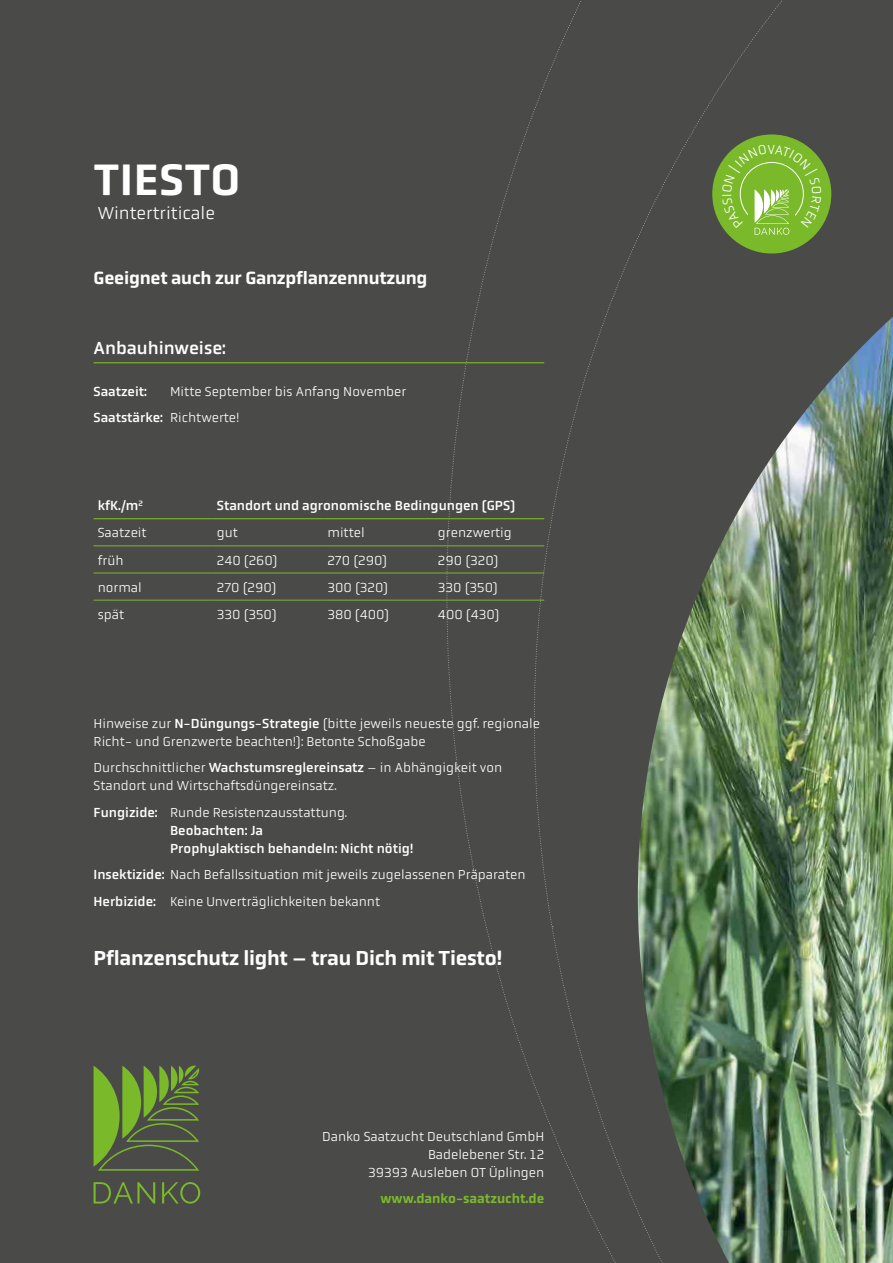
<style>
.page{position:relative;width:893px;height:1263px;background:#4a4a49}
.page>*{position:absolute;margin:0;border:0;box-sizing:border-box;transform-origin:0 0}
.t1{font:500 45px "Obvia";letter-spacing:.015em;color:#fff}
.t2{font:500 20.7px "Obvia";letter-spacing:-.015em;color:#fff}
.t3{font:500 18px "Obvia";letter-spacing:-.015em;color:#fff}
.t4{font:300 18px "Obvia";color:#fff}
.t5{font:18px "Obvia";color:#fff}
.t6{font:300 13.5px/18px "Obvia";color:#fff}
.t7{font:13.5px/18px "Obvia";color:#fff}
.t8{font:500 13.5px "Obvia";color:#7ab929}
.s1{font-weight:400}
.s2{font-weight:300}
</style>
<div class="page">
<svg style="left:94px;top:1065px;width:106px;height:106px"></svg>
<svg style="left:94px;top:1182px;width:61px;height:21px"></svg>
<svg style="left:162px;top:1182px;width:38px;height:21px"></svg>
<svg style="left:484px;top:0;width:348px;height:925px"></svg>
<div style="left:712px;top:134px;width:119px;height:119px;background:#7ab929;border-radius:50%"></div>
<hr style="left:94px;top:362px;width:450px;height:1px;background:#7ab929">
<hr style="left:94px;top:518px;width:119px;height:1px;background:#7ab929">
<hr style="left:213px;top:518px;width:110px;height:1px;background:#7ab929">
<hr style="left:323px;top:518px;width:111px;height:1px;background:#7ab929">
<hr style="left:434px;top:518px;width:110px;height:1px;background:#7ab929">
<hr style="left:94px;top:546px;width:119px;height:1px;background:#7ab929">
<hr style="left:213px;top:546px;width:110px;height:1px;background:#7ab929">
<hr style="left:323px;top:546px;width:111px;height:1px;background:#7ab929">
<hr style="left:434px;top:546px;width:110px;height:1px;background:#7ab929">
<hr style="left:94px;top:573px;width:119px;height:1px;background:#7ab929">
<hr style="left:213px;top:573px;width:110px;height:1px;background:#7ab929">
<hr style="left:323px;top:573px;width:111px;height:1px;background:#7ab929">
<hr style="left:434px;top:573px;width:110px;height:1px;background:#7ab929">
<hr style="left:94px;top:600px;width:119px;height:1px;background:#7ab929">
<hr style="left:213px;top:600px;width:110px;height:1px;background:#7ab929">
<hr style="left:323px;top:600px;width:111px;height:1px;background:#7ab929">
<hr style="left:434px;top:600px;width:110px;height:1px;background:#7ab929">
<img style="left:638px;top:317px;width:255px;height:946px">
<svg style="left:722px;top:144px;width:99px;height:91px"></svg>
<h1 class="t1" style="left:94px;top:153px;width:148px">TIESTO</h1>
<h3 class="t4" style="left:98px;top:203px;width:119px">Wintertriticale</h3>
<h3 class="t3" style="left:94px;top:267px;width:335px">Geeignet auch zur Ganzpflanzennutzung</h3>
<h3 class="t5" style="left:94px;top:337px;width:134px">Anbauhinweise:</h3>
<p class="t7" style="left:94px;top:382px;width:55px">Saatzeit:</p>
<p class="t6" style="left:94px;top:378px;width:314px;line-height:26.5px;text-indent:77px">Mitte September bis Anfang November<br><span class="s1">Saatstärke:</span> Richtwerte!</p>
<p class="t7" style="left:98px;top:497px;width:47px">kfK./m<sup>2</sup></p>
<p class="t7" style="left:217px;top:497px;width:300px">Standort und agronomische Bedingungen (GPS)</p>
<p class="t6" style="left:98px;top:524px;width:50px">Saatzeit</p>
<p class="t6" style="left:217px;top:524px;width:23px">gut</p>
<p class="t6" style="left:327px;top:524px;width:39px">mittel</p>
<p class="t6" style="left:438px;top:524px;width:75px">grenzwertig</p>
<p class="t6" style="left:98px;top:551px;width:27px">früh</p>
<p class="t6" style="left:217px;top:551px;width:62px">240 (260)</p>
<p class="t6" style="left:327px;top:551px;width:61px">270 (290)</p>
<p class="t6" style="left:438px;top:551px;width:62px">290 (320)</p>
<p class="t6" style="left:98px;top:578px;width:45px">normal</p>
<p class="t6" style="left:217px;top:578px;width:61px">270 (290)</p>
<p class="t6" style="left:327px;top:578px;width:62px">300 (320)</p>
<p class="t6" style="left:438px;top:578px;width:61px">330 (350)</p>
<p class="t6" style="left:98px;top:605px;width:28px">spät</p>
<p class="t6" style="left:217px;top:605px;width:61px">330 (350)</p>
<p class="t6" style="left:327px;top:605px;width:63px">380 (400)</p>
<p class="t6" style="left:438px;top:605px;width:63px">400 (430)</p>
<p class="t6" style="left:94px;top:714px;width:448px">Hinweise zur <span class="s1">N-Düngungs-Strategie</span> (bitte jeweils neueste ggf. regionale<br>Richt- und Grenzwerte beachten!): Betonte Schoßgabe</p>
<p class="t6" style="left:94px;top:759px;width:410px">Durchschnittlicher <span class="s1">Wachstumsreglereinsatz</span> – in Abhängigkeit von<br>Standort und Wirtschaftsdüngereinsatz.</p>
<p class="t7" style="left:170px;top:803px;width:245px;text-indent:-77px">Fungizide: <span class="s2">Runde Resistenzausstattung.<br></span>Beobachten: Ja<br>Prophylaktisch behandeln: Nicht nötig!</p>
<p class="t6" style="left:94px;top:862px;width:433px;line-height:26.5px"><span class="s1">Insektizide:</span> Nach Befallssituation mit jeweils zugelassenen Präparaten<br><span class="s1">Herbizide:</span> Keine Unverträglichkeiten bekannt</p>
<h2 class="t2" style="left:94px;top:946px;width:411px">Pflanzenschutz light – trau Dich mit Tiesto!</h2>
<p class="t6" style="left:322px;top:1127px;width:224px;text-align:right">Danko Saatzucht Deutschland GmbH<br>Badelebener Str. 12<br>39393 Ausleben OT Üplingen</p>
<p class="t8" style="left:380px;top:1191px;width:165px">www.danko-saatzucht.de</p>
</div>
